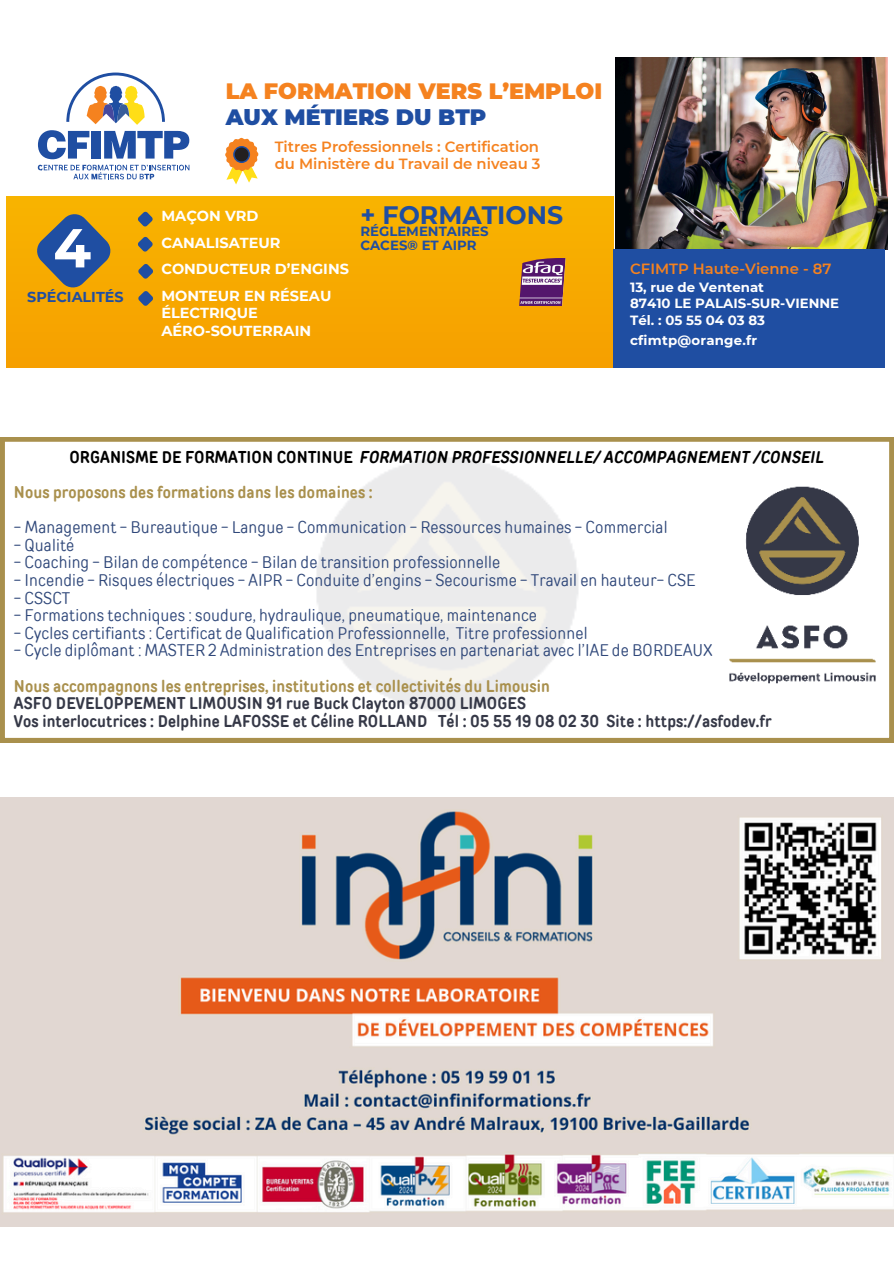
<style>
.page{position:relative;width:894px;height:1264px;background:#fff}
.page>*{position:absolute;margin:0;border:0;box-sizing:border-box;transform-origin:0 0}
.t1{font:700 54.75px "Montserrat";color:#fff}
.t2{font:700 25.2px "Montserrat";color:#1f4ea2}
.t3{font:900 22.2px/26.7px "Montserrat";color:#f5821f}
.t4{font:16.8px "TT Rounds Condensed";letter-spacing:.01em;color:#30487a}
.t5{font:700 16.8px/17.5px "TT Rounds Condensed";letter-spacing:.01em;color:#353847}
.t6{font:italic 700 16.8px "TT Rounds Condensed";letter-spacing:.01em;color:#000}
.t7{font:700 16.8px "TT Rounds Condensed";letter-spacing:.01em;color:#a9904d}
.t8{font:600 14.85px/16.6px "Montserrat";color:#f5821f}
.t9{font:700 14.55px/26.7px "Montserrat";color:#fff}
.t10{font:700 14.4px "Montserrat";color:#1f4ea2}
.t11{font:700 13.35px/16.6px "Montserrat";color:#fff}
.t12{font:700 13.35px "Montserrat";color:#1f4ea2}
.s1{color:#1f4ea2}
.s2{font-style:normal}
.s3{color:#a9904d}
</style>
<div class="page">
<img style="left:0;top:797px;width:893px;height:429px">
<img style="left:615px;top:57px;width:272px;height:193px">
<svg style="left:38px;top:165px;width:151px;height:14px"></svg>
<svg style="left:38px;top:73px;width:151px;height:86px"></svg>
<div style="left:7px;top:196px;width:606px;height:172px;background:#f7a900"></div>
<div style="left:613px;top:250px;width:271px;height:118px;background:#1f4ea2"></div>
<svg style="left:138px;top:211px;width:15px;height:16px"></svg>
<svg style="left:138px;top:264px;width:15px;height:15px"></svg>
<svg style="left:138px;top:236px;width:15px;height:16px"></svg>
<svg style="left:138px;top:291px;width:15px;height:15px"></svg>
<svg style="left:37px;top:214px;width:74px;height:74px"></svg>
<svg style="left:225px;top:137px;width:33px;height:47px"></svg>
<svg style="left:233px;top:146px;width:17px;height:17px"></svg>
<div style="left:234px;top:147px;width:14px;height:14px;background:#231f20;border-radius:50%"></div>
<img style="left:519px;top:258px;width:46px;height:48px">
<svg style="left:0;top:437px;width:893px;height:305px"></svg>
<img style="left:722px;top:478px;width:163px;height:214px">
<h1 class="t3" style="left:225px;top:77px;width:378px">LA FORMATION VERS L’EMPLOI<br><span class="s1">AUX MÉTIERS DU BTP</span></h1>
<h5 class="t1" style="left:53px;top:214px;width:39px">4</h5>
<p class="t10" style="left:27px;top:288px;width:98px">SPÉCIALITÉS</p>
<p class="t8" style="left:274px;top:138px;width:267px">Titres Professionnels : Certification du Ministère du Travail de niveau 3</p>
<h6 class="t9" style="left:161px;top:203px;width:189px">MAÇON VRD<br>CANALISATEUR<br>CONDUCTEUR D’ENGINS<br>MONTEUR EN RÉSEAU</h6>
<h6 class="t9" style="left:161px;top:304px;width:151px;line-height:17.7px">ÉLECTRIQUE<br>AÉRO-SOUTERRAIN</h6>
<p class="t2" style="left:360px;top:200px;width:204px">+ FORMATIONS</p>
<p class="t12" style="left:360px;top:223px;width:130px">RÉGLEMENTAIRES</p>
<p class="t12" style="left:360px;top:237px;width:118px">CACES® ET AIPR</p>
<p class="t8" style="left:630px;top:260px;width:203px">CFIMTP Haute-Vienne - 87</p>
<p class="t11" style="left:630px;top:278px;width:210px">13, rue de Ventenat<br>87410 LE PALAIS-SUR-VIENNE<br>Tél. : 05 55 04 03 83</p>
<p class="t11" style="left:630px;top:332px;width:128px">cfimtp@orange.fr</p>
<h2 class="t6" style="left:69px;top:447px;width:756px"><span class="s2">ORGANISME DE FORMATION CONTINUE</span> FORMATION PROFESSIONNELLE/ ACCOMPAGNEMENT /CONSEIL</h2>
<h3 class="t7" style="left:14px;top:482px;width:360px">Nous proposons des formations dans les domaines :</h3>
<h4 class="t4" style="left:14px;top:517px;width:655px">- Management - Bureautique - Langue - Communication - Ressources humaines - Commercial</h4>
<h4 class="t4" style="left:14px;top:535px;width:62px">- Qualité</h4>
<h4 class="t4" style="left:14px;top:552px;width:488px">- Coaching - Bilan de compétence - Bilan de transition professionnelle</h4>
<h4 class="t4" style="left:14px;top:570px;width:683px">- Incendie - Risques électriques - AIPR - Conduite d’engins - Secourisme - Travail en hauteur- CSE</h4>
<h4 class="t4" style="left:14px;top:587px;width:58px">- CSSCT</h4>
<h4 class="t4" style="left:14px;top:605px;width:524px">- Formations techniques : soudure, hydraulique, pneumatique, maintenance</h4>
<h4 class="t4" style="left:14px;top:623px;width:575px">- Cycles certifiants : Certificat de Qualification Professionnelle, Titre professionnel</h4>
<h4 class="t4" style="left:14px;top:640px;width:700px">- Cycle diplômant : MASTER 2 Administration des Entreprises en partenariat avec l’IAE de BORDEAUX</h4>
<h3 class="t5" style="left:14px;top:677px;width:759px"><span class="s3">Nous accompagnons les entreprises, institutions et collectivités du Limousin<br></span>ASFO DEVELOPPEMENT LIMOUSIN 91 rue Buck Clayton 87000 LIMOGES<br>Vos interlocutrices : Delphine LAFOSSE et Céline ROLLAND Tél : 05 55 19 08 02 30 Site : https://asfodev.fr</h3>
</div>
